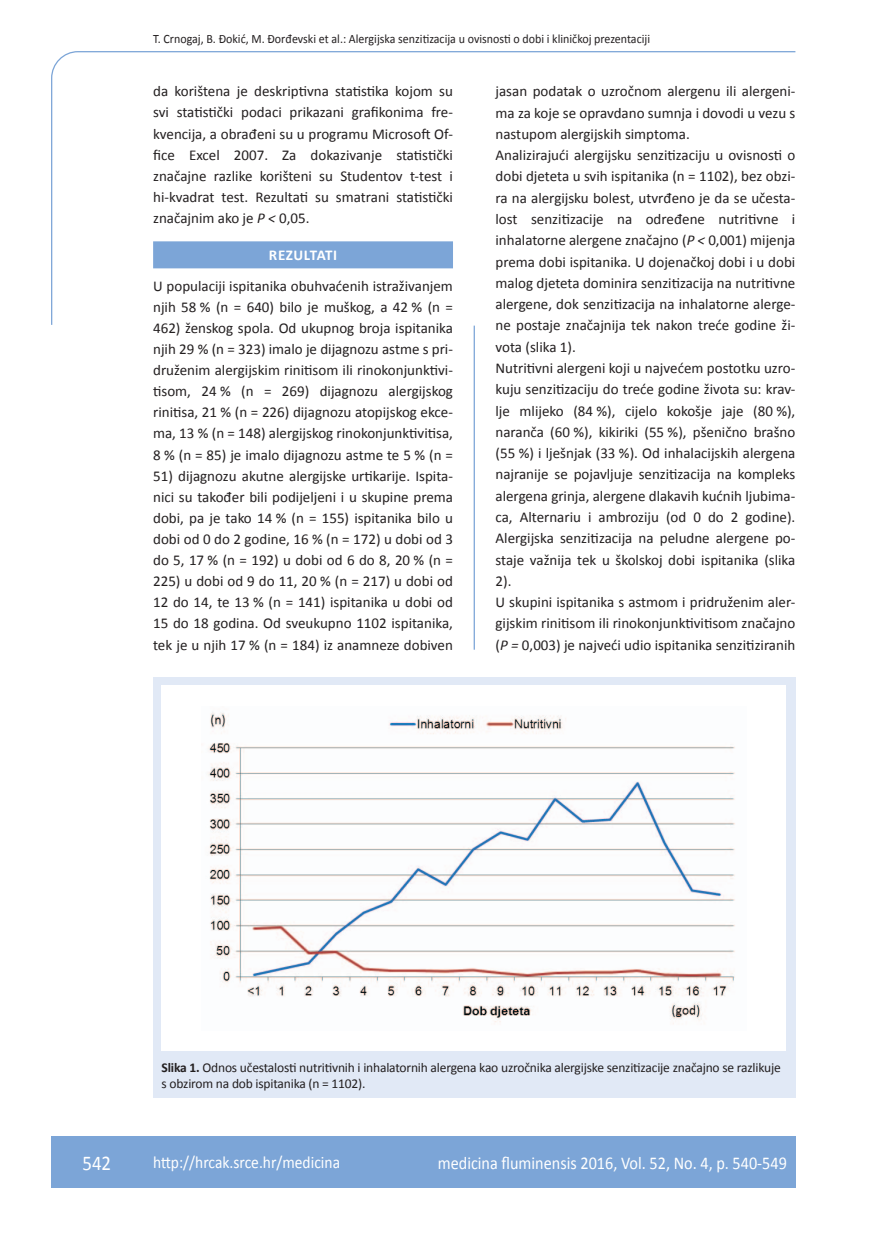
<style>
.page{position:relative;width:872px;height:1234px;background:#fff}
.page>*{position:absolute;margin:0;border:0;box-sizing:border-box;transform-origin:0 0}
.t1{font:21px "Calibri";color:#fff;scale:.9 1}
.t2{font:18px "Calibri";color:#fff;scale:.9 1}
.t3{font:17.25px "Calibri";color:#fff;scale:.9 1}
.t4{font:15px/21.3px "Calibri";color:#231f20;text-align:justify}
.t5{font:700 15px "Calibri";letter-spacing:.035em;color:#fff}
.t6{font:13.5px/16.5px "Calibri";letter-spacing:-.015em;color:#231f20}
.t7{font:12.75px "Calibri";color:#231f20;scale:.94 1}
.s1{font-style:italic}
.s2{font-weight:700}
</style>
<div class="page">
<svg style="left:51px;top:51px;width:745px;height:274px"></svg>
<hr style="left:473px;top:325px;width:2px;height:324px;background:#7ca5d7">
<div style="left:51px;top:1135px;width:744px;height:51px;background:#7ca5d7"></div>
<div style="left:153px;top:241px;width:300px;height:27px;background:#7ca5d7"></div>
<div style="left:153px;top:677px;width:642px;height:420px;background:#e1e9f6"></div>
<div style="left:162px;top:685px;width:624px;height:365px;background:#fff"></div>
<img style="left:208px;top:712px;width:527px;height:312px">
<p class="t7" style="left:153px;top:30px;width:530px">T. Crnogaj, B. Đokić, M. Đorđevski et al.: Alergijska senzitizacija u ovisnosti o dobi i kliničkoj prezentaciji</p>
<p class="t4" style="left:153px;top:80px;width:301px">da korištena je deskriptivna statistika kojom su svi statistički podaci prikazani grafikonima fre&shy;kvencija, a obrađeni su u programu Microsoft Of&shy;fice Excel 2007. Za dokazivanje statistički značajne razlike korišteni su Studentov t-test i hi-kvadrat test. Rezultati su smatrani statistički značajnim ako je <span class="s1">P &lt;</span> 0,05.</p>
<p class="t5" style="left:269px;top:246px;width:70px">REZULTATI</p>
<p class="t4" style="left:153px;top:274px;width:301px">U populaciji ispitanika obuhvaćenih istraživanjem njih 58 % (n = 640) bilo je muškog, a 42 % (n = 462) ženskog spola. Od ukupnog broja ispitanika njih 29 % (n = 323) imalo je dijagnozu astme s pri&shy;druženim alergijskim rinitisom ili rinokonjunktivi&shy;tisom, 24 % (n = 269) dijagnozu alergijskog rinitisa, 21 % (n = 226) dijagnozu atopijskog ekce&shy;ma, 13 % (n = 148) alergijskog rinokonjunktivitisa, 8 % (n = 85) je imalo dijagnozu astme te 5 % (n =</p>
<p class="t4" style="left:153px;top:464px;width:301px">51) dijagnozu akutne alergijske urtikarije. Ispita&shy;nici su također bili podijeljeni i u skupine prema dobi, pa je tako 14 % (n = 155) ispitanika bilo u dobi od 0 do 2 godine, 16 % (n = 172) u dobi od 3 do 5, 17 % (n = 192) u dobi od 6 do 8, 20 % (n = 225) u dobi od 9 do 11, 20 % (n = 217) u dobi od 12 do 14, te 13 % (n = 141) ispitanika u dobi od 15 do 18 godina. Od sveukupno 1102 ispitanika, tek je u njih 17 % (n = 184) iz anamneze dobiven</p>
<p class="t4" style="left:495px;top:80px;width:301px;text-align:left">jasan podatak o uzročnom alergenu ili alergeni&shy;ma za koje se opravdano sumnja i dovodi u vezu s nastupom alergijskih simptoma.<br>Analizirajući alergijsku senzitizaciju u ovisnosti o dobi djeteta u svih ispitanika (n = 1102), bez obzi&shy;ra na alergijsku bolest, utvrđeno je da se učesta&shy;lost senzitizacije na određene nutritivne i inhalatorne alergene značajno (<span class="s1">P &lt;</span> 0,001) mijenja prema dobi ispitanika. U dojenačkoj dobi i u dobi malog djeteta dominira senzitizacija na nutritivne alergene, dok senzitizacija na inhalatorne alerge&shy;ne postaje značajnija tek nakon treće godine ži&shy;vota (slika 1).<br>Nutritivni alergeni koji u najvećem postotku uzro&shy;kuju senzitizaciju do treće godine života su: krav&shy;lje mlijeko (84 %), cijelo kokošje jaje (80 %), naranča (60 %), kikiriki (55 %), pšenično brašno (55 %) i lješnjak (33 %). Od inhalacijskih alergena najranije se pojavljuje senzitizacija na kompleks alergena grinja, alergene dlakavih kućnih ljubima&shy;ca, Alternariu i ambroziju (od 0 do 2 godine).<br>Alergijska senzitizacija na peludne alergene po&shy;staje važnija tek u školskoj dobi ispitanika (slika 2).<br>U skupini ispitanika s astmom i pridruženim aler&shy;gijskim rinitisom ili rinokonjunktivitisom značajno (<span class="s1">P =</span> 0,003) je najveći udio ispitanika senzitiziranih</p>
<p class="t6" style="left:162px;top:1058px;width:620px"><span class="s2">Slika 1.</span> Odnos učestalosti nutritivnih i inhalatornih alergena kao uzročnika alergijske senzitizacije značajno se razlikuje s obzirom na dob ispitanika (n = 1102).</p>
<h1 class="t1" style="left:82px;top:1149px;width:33px">542</h1>
<p class="t3" style="left:153px;top:1150px;width:209px">http://hrcak.srce.hr/medicina</p>
<p class="t2" style="left:438px;top:1151px;width:389px">medicina fluminensis 2016, Vol. 52, No. 4, p. 540-549</p>
</div>
